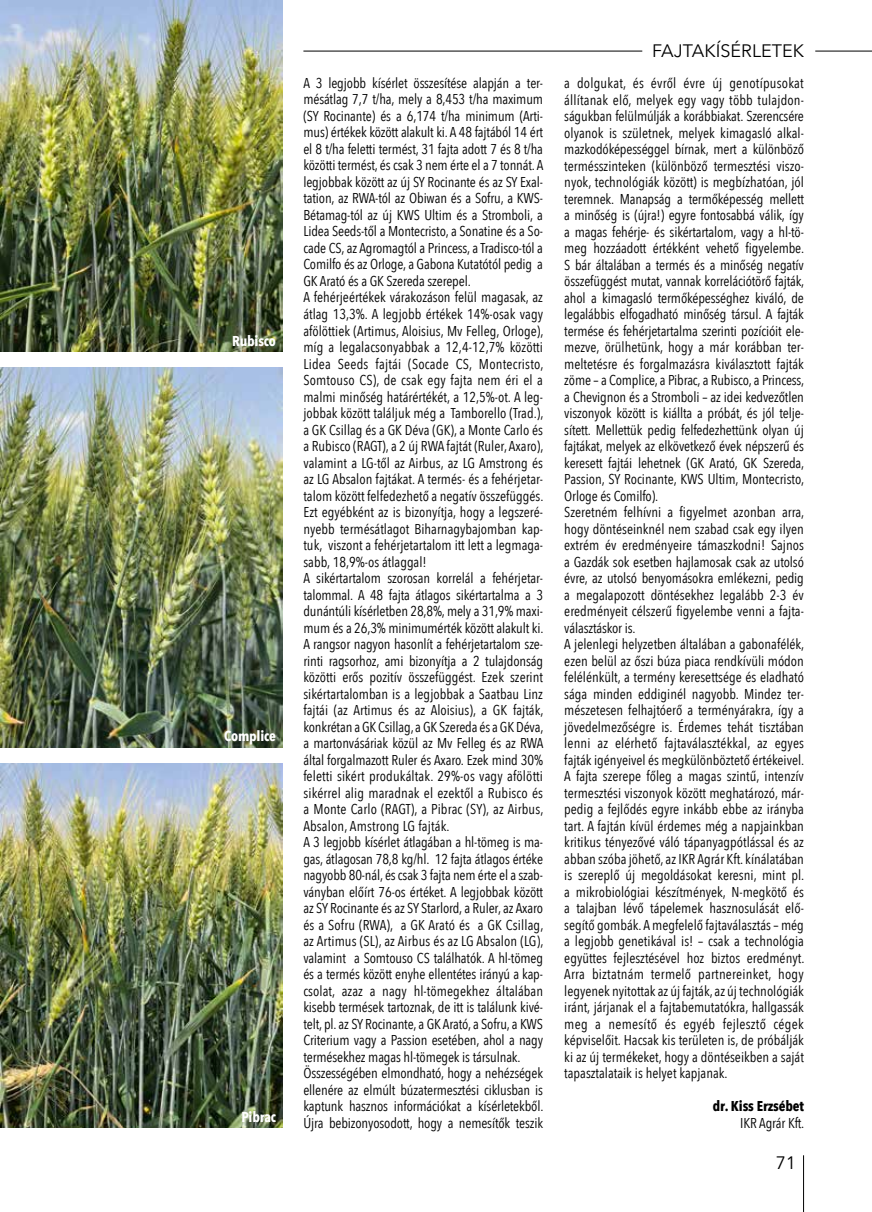
<style>
.page{position:relative;width:872px;height:1212px;background:#fff}
.page>*{position:absolute;margin:0;border:0;box-sizing:border-box;transform-origin:0 0}
.t1{font:18px "Avenir Next";color:#000}
.t2{font:14.25px/16.5px "Avenir Next Condensed";color:#000}
.t3{font:700 14.25px "Avenir Next Condensed";letter-spacing:-.01em;color:#fff}
.t4{font:700 14.25px "Avenir Next Condensed";letter-spacing:-.01em;color:#000}
</style>
<div class="page">
<img style="left:0;top:368px;width:282px;height:379px">
<img style="left:0;top:764px;width:282px;height:363px">
<img style="left:0;top:0;width:282px;height:351px">
<hr style="left:803px;top:1155px;width:1px;height:57px;background:#000">
<hr style="left:815px;top:51px;width:57px;height:1px;background:#000">
<hr style="left:303px;top:51px;width:339px;height:1px;background:#000">
<p class="t3" style="left:232px;top:332px;width:45px">Rubisco</p>
<p class="t3" style="left:224px;top:727px;width:53px">Complice</p>
<p class="t3" style="left:241px;top:1108px;width:36px">Pibrac</p>
<p class="t1" style="left:652px;top:36px;width:154px">FAJTAKÍSÉRLETEK</p>
<p class="t2" style="left:303px;top:74px;width:242px">A 3 legjobb kísérlet összesítése alapján a ter&shy;mésátlag 7,7 t/ha, mely a 8,453 t/ha maximum (SY Rocinante) és a 6,174 t/ha minimum (Arti&shy;mus) értékek között alakult ki. A 48 fajtából 14 ért el 8 t/ha feletti termést, 31 fajta adott 7 és 8 t/ha közötti termést, és csak 3 nem érte el a 7 tonnát. A legjobbak között az új SY Rocinante és az SY Exal&shy;tation, az RWA-tól az Obiwan és a Sofru, a KWS-Bétamag-tól az új KWS Ultim és a Stromboli, a Lidea Seeds-től a Montecristo, a Sonatine és a So&shy;cade CS, az Agromagtól a Princess, a Tradisco-tól a Comilfo és az Orloge, a Gabona Kutatótól pedig a GK Arató és a GK Szereda szerepel.<br>A fehérjeértékek várakozáson felül magasak, az átlag 13,3%. A legjobb értékek 14%-osak vagy afölöttiek (Artimus, Aloisius, Mv Felleg, Orloge), míg a legalacsonyabbak a 12,4-12,7% közötti Lidea Seeds fajtái (Socade CS, Montecristo, Somtouso CS), de csak egy fajta nem éri el a malmi minőség határértékét, a 12,5%-ot. A leg&shy;jobbak között találjuk még a Tamborello (Trad.), a GK Csillag és a GK Déva (GK), a Monte Carlo és a Rubisco (RAGT), a 2 új RWA fajtát (Ruler, Axaro), valamint a LG-től az Airbus, az LG Amstrong és az LG Absalon fajtákat. A termés- és a fehérjetar&shy;talom között felfedezhető a negatív összefüggés.<br>Ezt egyébként az is bizonyítja, hogy a legszeré&shy;nyebb termésátlagot Biharnagybajomban kap&shy;tuk, viszont a fehérjetartalom itt lett a legmaga&shy;sabb, 18,9%-os átlaggal!<br>A sikértartalom szorosan korrelál a fehérjetar&shy;talommal. A 48 fajta átlagos sikértartalma a 3 dunántúli kísérletben 28,8%, mely a 31,9% maxi&shy;mum és a 26,3% minimumérték között alakult ki.<br>A rangsor nagyon hasonlít a fehérjetartalom sze&shy;rinti ragsorhoz, ami bizonyítja a 2 tulajdonság közötti erős pozitív összefüggést. Ezek szerint sikértartalomban is a legjobbak a Saatbau Linz fajtái (az Artimus és az Aloisius), a GK fajták, konkrétan a GK Csillag, a GK Szereda és a GK Déva, a martonvásáriak közül az Mv Felleg és az RWA által forgalmazott Ruler és Axaro. Ezek mind 30% feletti sikért produkáltak. 29%-os vagy afölötti sikérrel alig maradnak el ezektől a Rubisco és a Monte Carlo (RAGT), a Pibrac (SY), az Airbus, Absalon, Amstrong LG fajták.<br>A 3 legjobb kísérlet átlagában a hl-tömeg is ma&shy;gas, átlagosan 78,8 kg/hl. 12 fajta átlagos értéke nagyobb 80-nál, és csak 3 fajta nem érte el a szab&shy;ványban előírt 76-os értéket. A legjobbak között az SY Rocinante és az SY Starlord, a Ruler, az Axaro és a Sofru (RWA), a GK Arató és a GK Csillag, az Artimus (SL), az Airbus és az LG Absalon (LG), valamint a Somtouso CS találhatók. A hl-tömeg és a termés között enyhe ellentétes irányú a kap&shy;csolat, azaz a nagy hl-tömegekhez általában kisebb termések tartoznak, de itt is találunk kivé&shy;telt, pl. az SY Rocinante, a GK Arató, a Sofru, a KWS Criterium vagy a Passion esetében, ahol a nagy termésekhez magas hl-tömegek is társulnak.<br>Összességében elmondható, hogy a nehézségek ellenére az elmúlt búzatermesztési ciklusban is kaptunk hasznos információkat a kísérletekből.<br>Újra bebizonyosodott, hogy a nemesítők teszik</p>
<p class="t2" style="left:564px;top:74px;width:242px">a dolgukat, és évről évre új genotípusokat állítanak elő, melyek egy vagy több tulajdon&shy;ságukban felülmúlják a korábbiakat. Szerencsére olyanok is születnek, melyek kimagasló alkal&shy;mazkodóképességgel bírnak, mert a különböző termésszinteken (különböző termesztési viszo&shy;nyok, technológiák között) is megbízhatóan, jól teremnek. Manapság a termőképesség mellett a minőség is (újra!) egyre fontosabbá válik, így a magas fehérje- és sikértartalom, vagy a hl-tö&shy;meg hozzáadott értékként vehető figyelembe.<br>S bár általában a termés és a minőség negatív összefüggést mutat, vannak korrelációtörő fajták, ahol a kimagasló termőképességhez kiváló, de legalábbis elfogadható minőség társul. A fajták termése és fehérjetartalma szerinti pozícióit ele&shy;mezve, örülhetünk, hogy a már korábban ter&shy;meltetésre és forgalmazásra kiválasztott fajták zöme – a Complice, a Pibrac, a Rubisco, a Princess, a Chevignon és a Stromboli – az idei kedvezőtlen viszonyok között is kiállta a próbát, és jól telje&shy;sített. Mellettük pedig felfedezhettünk olyan új fajtákat, melyek az elkövetkező évek népszerű és keresett fajtái lehetnek (GK Arató, GK Szereda, Passion, SY Rocinante, KWS Ultim, Montecristo, Orloge és Comilfo).<br>Szeretném felhívni a figyelmet azonban arra, hogy döntéseinknél nem szabad csak egy ilyen extrém év eredményeire támaszkodni! Sajnos a Gazdák sok esetben hajlamosak csak az utolsó évre, az utolsó benyomásokra emlékezni, pedig a megalapozott döntésekhez legalább 2-3 év eredményeit célszerű figyelembe venni a fajta&shy;választáskor is.<br>A jelenlegi helyzetben általában a gabonafélék, ezen belül az őszi búza piaca rendkívüli módon felélénkült, a termény keresettsége és eladható sága minden eddiginél nagyobb. Mindez ter&shy;mészetesen felhajtóerő a terményárakra, így a jövedelmezőségre is. Érdemes tehát tisztában lenni az elérhető fajtaválasztékkal, az egyes fajták igényeivel és megkülönböztető értékeivel.<br>A fajta szerepe főleg a magas szintű, intenzív termesztési viszonyok között meghatározó, már&shy;pedig a fejlődés egyre inkább ebbe az irányba tart. A fajtán kívül érdemes még a napjainkban kritikus tényezővé váló tápanyagpótlással és az abban szóba jöhető, az IKR Agrár Kft. kínálatában is szereplő új megoldásokat keresni, mint pl. a mikrobiológiai készítmények, N-megkötő és a talajban lévő tápelemek hasznosulását elő&shy;segítő gombák. A megfelelő fajtaválasztás – még a legjobb genetikával is! – csak a technológia együttes fejlesztésével hoz biztos eredményt.<br>Arra biztatnám termelő partnereinket, hogy legyenek nyitottak az új fajták, az új technológiák iránt, járjanak el a fajtabemutatókra, hallgassák meg a nemesítő és egyéb fejlesztő cégek képviselőit. Hacsak kis területen is, de próbálják ki az új termékeket, hogy a döntéseikben a saját tapasztalataik is helyet kapjanak.</p>
<p class="t4" style="left:713px;top:1097px;width:93px">dr. Kiss Erzsébet</p>
<p class="t2" style="left:740px;top:1114px;width:66px">IKR Agrár Kft.</p>
<p class="t1" style="left:775px;top:1147px;width:22px">71</p>
</div>
